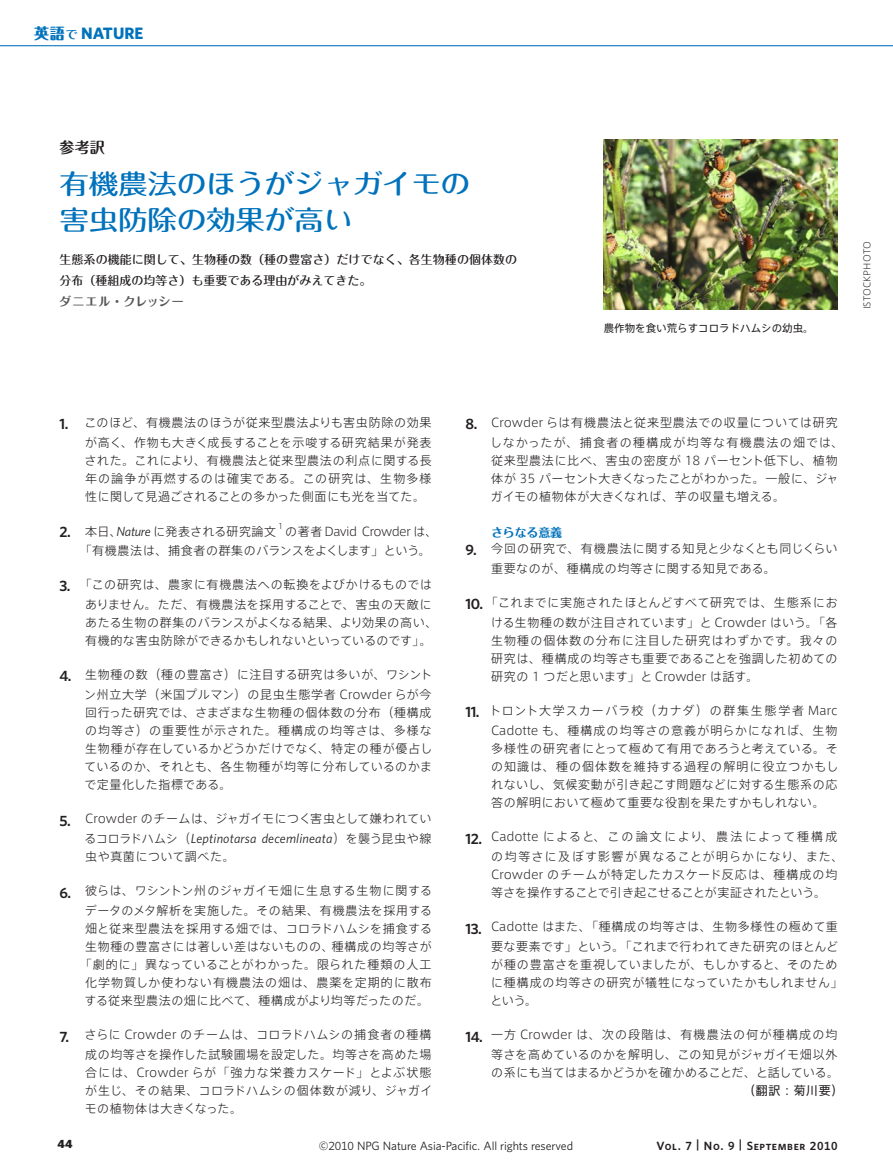
<style>
.page{position:relative;width:893px;height:1174px;background:#fff}
.page>*{position:absolute;margin:0;border:0;box-sizing:border-box;transform-origin:0 0}
.t1{font:500 27px/36px "Maru Fo Pro";letter-spacing:-.015em;color:#0072bc;scale:1.1 1}
.t2{font:700 16.5px "Whitney";color:#0072bc}
.t3{font:700 15px "Maru Fo Pro";color:#231f20}
.t4{font:italic 13.2px "Whitney";letter-spacing:.015em;color:#231f20}
.t5{font:300 12px/18px "Axis Std";letter-spacing:.045em;color:#231f20;text-align:right}
.t6{font:300 12px/18px "Axis Std";letter-spacing:.015em;color:#231f20}
.t7{font:300 12px/19.5px "Axis Std";letter-spacing:.08em;color:#231f20}
.t8{font:500 12px/21px "Maru Fo Pro";letter-spacing:.005em;color:#231f20}
.t9{font:300 12px "Axis Std";letter-spacing:-.005em;color:#231f20}
.t10{font:300 12px/19.5px "Axis Std";letter-spacing:.115em;color:#231f20}
.t11{font:300 12px/18.9px "Axis Std";letter-spacing:-.025em;color:#231f20}
.t12{font:12px "Whitney";letter-spacing:-.01em;color:#231f20}
.t13{font:600 12px "Whitney";letter-spacing:.05em;color:#231f20}
.t14{font:700 12px "Maru Fo Pro";letter-spacing:.09em;color:#57585a}
.t15{font:12px "Axis Std";color:#231f20}
.t16{font:700 12px "Maru Fo Pro";letter-spacing:-.015em;color:#0072bc}
.t17{font:900 12px "Whitney";color:#231f20}
.t18{font:10.5px "Axis Std";color:#231f20}
.t19{font:300 9px "Axis Std";letter-spacing:.01em;color:#231f20}
.t20{font:300 7.8px "Axis Std";color:#231f20}
.s1{font-family:"Maru Fo Pro";font-weight:800;font-size:15px}
.s2{font-family:"Maru Fo Pro";font-size:12px}
.s3{font-family:"Whitney";font-weight:600;font-size:15px}
.s4{font-family:"Whitney";font-weight:400;font-style:italic;font-size:13.2px}
.s5{font-family:"Axis Std";font-weight:300;font-style:normal;font-size:12px}
</style>
<div class="page">
<img style="left:604px;top:139px;width:234px;height:170px">
<hr style="left:0;top:45px;width:893px;height:1px;background:#0072bc">
<h2 class="t2" style="left:34px;top:23px;width:111px"><span class="s1">英語</span><span class="s2">で</span> NATURE</h2>
<p class="t3" style="left:60px;top:135px;width:47px">参考訳</p>
<h1 class="t1" style="left:60px;top:163px;width:375px">有機農法のほうがジャガイモの害虫防除の効果が高い</h1>
<p class="t8" style="left:60px;top:248px;width:459px">生態系の機能に関して、生物種の数（種の豊富さ）だけでなく、各生物種の個体数の分布（種組成の均等さ）も重要である理由がみえてきた。</p>
<p class="t14" style="left:59px;top:292px;width:126px">ダニエル・クレッシー</p>
<p class="t18" style="left:604px;top:320px;width:211px">農作物を食い荒らすコロラドハムシの幼虫。</p>
<p class="t19" style="left:861px;top:309px;width:70px;rotate:-90deg">ISTOCKPHOTO</p>
<p class="t5" style="left:60px;top:412px;width:374px;line-height:19.5px"><span class="s3">1.</span> このほど、有機農法のほうが従来型農法よりも害虫防除の効果が高く、作物も大きく成長することを示唆する研究結果が発表</p>
<p class="t5" style="left:85px;top:450px;width:349px;text-align:justify">された。これにより、有機農法と従来型農法の利点に関する長年の論争が再燃するのは確実である。この研究は、生物多様性に関して見過ごされることの多かった側面にも光を当てた。</p>
<p class="t5" style="left:60px;top:521px;width:218px"><span class="s3">2.</span> 本日、<span class="s4">Nature</span> に発表される研究論文</p>
<p class="t20" style="left:278px;top:521px;width:7px">1</p>
<p class="t11" style="left:80px;top:521px;width:359px;text-indent:206px">の著者 David Crowder は、「有機農法は、捕食者の群集のバランスをよくします」という。</p>
<p class="t5" style="left:60px;top:574px;width:374px;line-height:19.5px"><span class="s3">3.</span> 「この研究は、農家に有機農法への転換をよびかけるものではありません。ただ、有機農法を採用することで、害虫の天敵に</p>
<p class="t6" style="left:85px;top:612px;width:354px">あたる生物の群集のバランスがよくなる結果、より効果の高い、有機的な害虫防除ができるかもしれないといっているのです」。</p>
<p class="t5" style="left:60px;top:664px;width:374px;line-height:19.5px"><span class="s3">4.</span> 生物種の数（種の豊富さ）に注目する研究は多いが、ワシントン州立大学（米国プルマン）の昆虫生態学者 Crowder らが今</p>
<p class="t5" style="left:85px;top:702px;width:349px;text-align:justify">回行った研究では、さまざまな生物種の個体数の分布（種構成の均等さ）の重要性が示された。種構成の均等さは、多様な生物種が存在しているかどうかだけでなく、特定の種が優占しているのか、それとも、各生物種が均等に分布しているのかまで定量化した指標である。</p>
<p class="t9" style="left:60px;top:810px;width:373px"><span class="s3">5.</span> Crowder のチームは、ジャガイモにつく害虫として嫌われてい</p>
<p class="t4" style="left:84px;top:829px;width:349px"><span class="s5">るコロラドハムシ（</span>Leptinotarsa decemlineata<span class="s5">）を襲う昆虫や線</span></p>
<p class="t5" style="left:85px;top:846px;width:151px">虫や真菌について調べた。</p>
<p class="t5" style="left:60px;top:880px;width:374px;line-height:19.5px"><span class="s3">6.</span> 彼らは、ワシントン州のジャガイモ畑に生息する生物に関するデータのメタ解析を実施した。その結果、有機農法を採用する</p>
<p class="t5" style="left:80px;top:918px;width:354px;text-align:center">畑と従来型農法を採用する畑では、コロラドハムシを捕食する生物種の豊富さには著しい差はないものの、種構成の均等さが「劇的に」異なっていることがわかった。限られた種類の人工化学物質しか使わない有機農法の畑は、農薬を定期的に散布する従来型農法の畑に比べて、種構成がより均等だったのだ。</p>
<p class="t5" style="left:60px;top:1024px;width:373px;line-height:19.5px"><span class="s3">7.</span> さらに Crowder のチームは、コロラドハムシの捕食者の種構成の均等さを操作した試験圃場を設定した。均等さを高めた場</p>
<p class="t5" style="left:85px;top:1062px;width:349px;text-align:justify">合には、Crowder らが「強力な栄養カスケード」とよぶ状態が生じ、その結果、コロラドハムシの個体数が減り、ジャガイモの植物体は大きくなった。</p>
<p class="t7" style="left:490px;top:412px;width:355px;text-indent:-25px"><span class="s3">8.</span> Crowder らは有機農法と従来型農法での収量については研究しなかったが、捕食者の種構成が均等な有機農法の畑では、</p>
<p class="t5" style="left:490px;top:450px;width:350px;text-align:justify">従来型農法に比べ、害虫の密度が 18 パーセント低下し、植物体が 35 パーセント大きくなったことがわかった。一般に、ジャガイモの植物体が大きくなれば、芋の収量も増える。</p>
<p class="t16" style="left:491px;top:522px;width:73px">さらなる意義</p>
<p class="t5" style="left:491px;top:538px;width:348px;line-height:19.5px;text-align:left;text-indent:-26px"><span class="s3">9.</span> 今回の研究で、有機農法に関する知見と少なくとも同じくらい重要なのが、種構成の均等さに関する知見である。</p>
<p class="t5" style="left:466px;top:592px;width:373px;line-height:19.5px"><span class="s3">10.</span> 「これまでに実施されたほとんどすべて研究では、生態系における生物種の数が注目されています」と Crowder はいう。「各</p>
<p class="t5" style="left:491px;top:630px;width:348px;text-align:justify">生物種の個体数の分布に注目した研究はわずかです。我々の研究は、種構成の均等さも重要であることを強調した初めての研究の 1 つだと思います」と Crowder は話す。</p>
<p class="t7" style="left:466px;top:700px;width:374px;text-align:right"><span class="s3">11.</span> トロント大学スカーバラ校（カナダ）の群集生態学者 Marc<br>Cadotte も、種構成の均等さの意義が明らかになれば、生物</p>
<p class="t5" style="left:491px;top:738px;width:349px;text-align:justify">多様性の研究者にとって極めて有用であろうと考えている。その知識は、種の個体数を維持する過程の解明に役立つかもしれないし、気候変動が引き起こす問題などに対する生態系の応答の解明において極めて重要な役割を果たすかもしれない。</p>
<p class="t10" style="left:491px;top:826px;width:354px;text-indent:-26px"><span class="s3">12.</span> Cadotte によると、この論文により、農法によって種構成の均等さに及ぼす影響が異なることが明らかになり、また、</p>
<p class="t6" style="left:491px;top:864px;width:348px">Crowder のチームが特定したカスケード反応は、種構成の均等さを操作することで引き起こせることが実証されたという。</p>
<p class="t6" style="left:466px;top:916px;width:374px;line-height:19.5px;text-align:right"><span class="s3">13.</span> Cadotte はまた、「種構成の均等さは、生物多様性の極めて重要な要素です」という。「これまで行われてきた研究のほとんど</p>
<p class="t5" style="left:490px;top:954px;width:354px;text-align:left">が種の豊富さを重視していましたが、もしかすると、そのために種構成の均等さの研究が犠牲になっていたかもしれません」という。</p>
<p class="t5" style="left:466px;top:1024px;width:374px;line-height:19.5px"><span class="s3">14.</span> 一方 Crowder は、次の段階は、有機農法の何が種構成の均等さを高めているのかを解明し、この知見がジャガイモ畑以外</p>
<p class="t9" style="left:491px;top:1063px;width:349px">の系にも当てはまるかどうかを確かめることだ、と話している。</p>
<p class="t15" style="left:743px;top:1081px;width:102px">（翻訳：菊川要）</p>
<p class="t17" style="left:58px;top:1136px;width:16px">44</p>
<p class="t12" style="left:319px;top:1137px;width:256px">©2010 NPG Nature Asia-Pacific. All rights reserved</p>
<p class="t13" style="left:657px;top:1137px;width:183px">Vol. 7 | No. 9 | September 2010</p>
</div>
